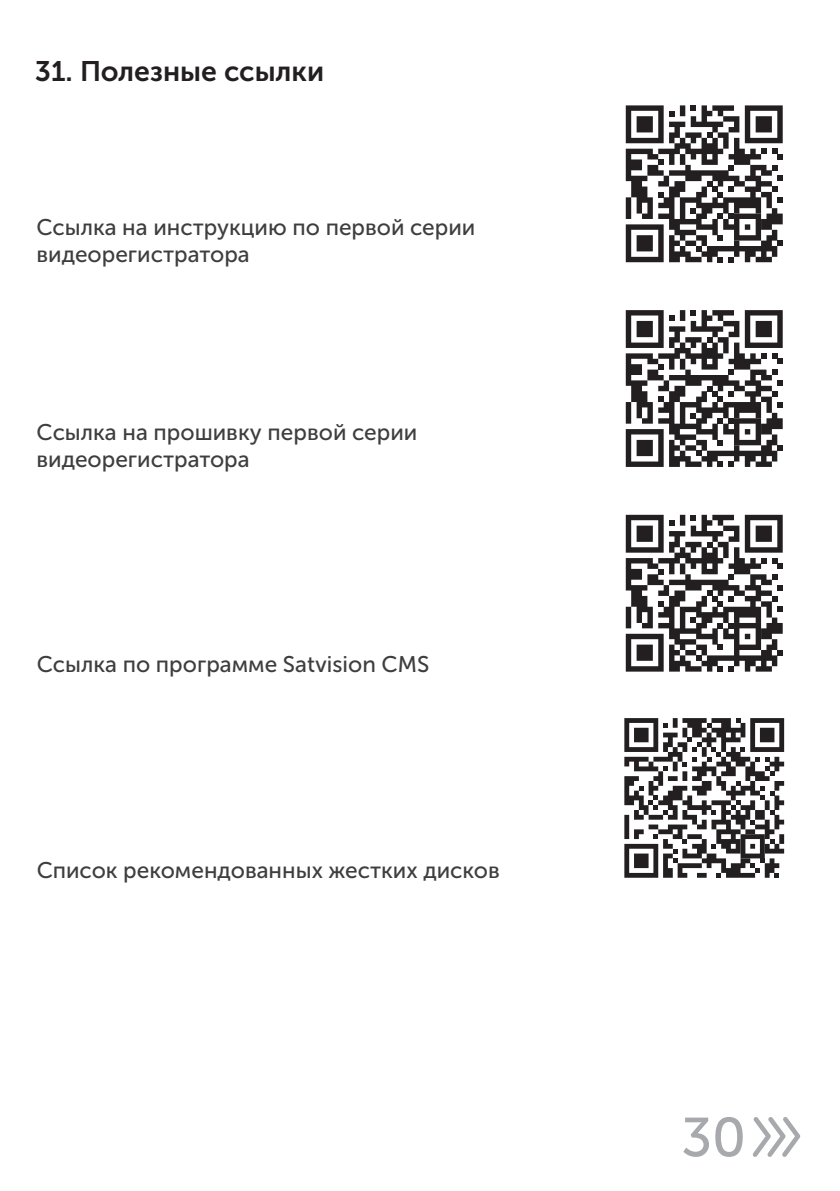
<style>
.page{position:relative;width:840px;height:1191px;background:#fff}
.page>*{position:absolute;margin:0;border:0;box-sizing:border-box;transform-origin:0 0}
.t1{font:54.8px "Museo Sans Cyrl 500";color:#a8a9ad}
.t2{font:28.2px "Museo Sans Cyrl 700";color:#231f20}
.t3{font:22.6px/27px "Museo Sans Cyrl 500";color:#3e3e3f}
</style>
<div class="page">
<svg style="left:625px;top:105px;width:157px;height:157px"></svg>
<svg style="left:625px;top:310px;width:157px;height:157px"></svg>
<svg style="left:625px;top:515px;width:157px;height:156px"></svg>
<svg style="left:624px;top:718px;width:159px;height:159px"></svg>
<svg style="left:752px;top:1117px;width:48px;height:40px"></svg>
<p class="t2" style="left:35px;top:60px;width:291px">31. Полезные ссылки</p>
<p class="t3" style="left:37px;top:216px;width:440px">Ссылка на инструкцию по первой серии видеорегистратора</p>
<p class="t3" style="left:36px;top:421px;width:382px">Cсылка на прошивку первой серии видеорегистратора</p>
<p class="t3" style="left:37px;top:652px;width:394px">Cсылка по программе Satvision CMS</p>
<p class="t3" style="left:37px;top:858px;width:464px">Список рекомендованных жестких дисков</p>
<h1 class="t1" style="left:680px;top:1115px;width:67px">30</h1>
</div>
